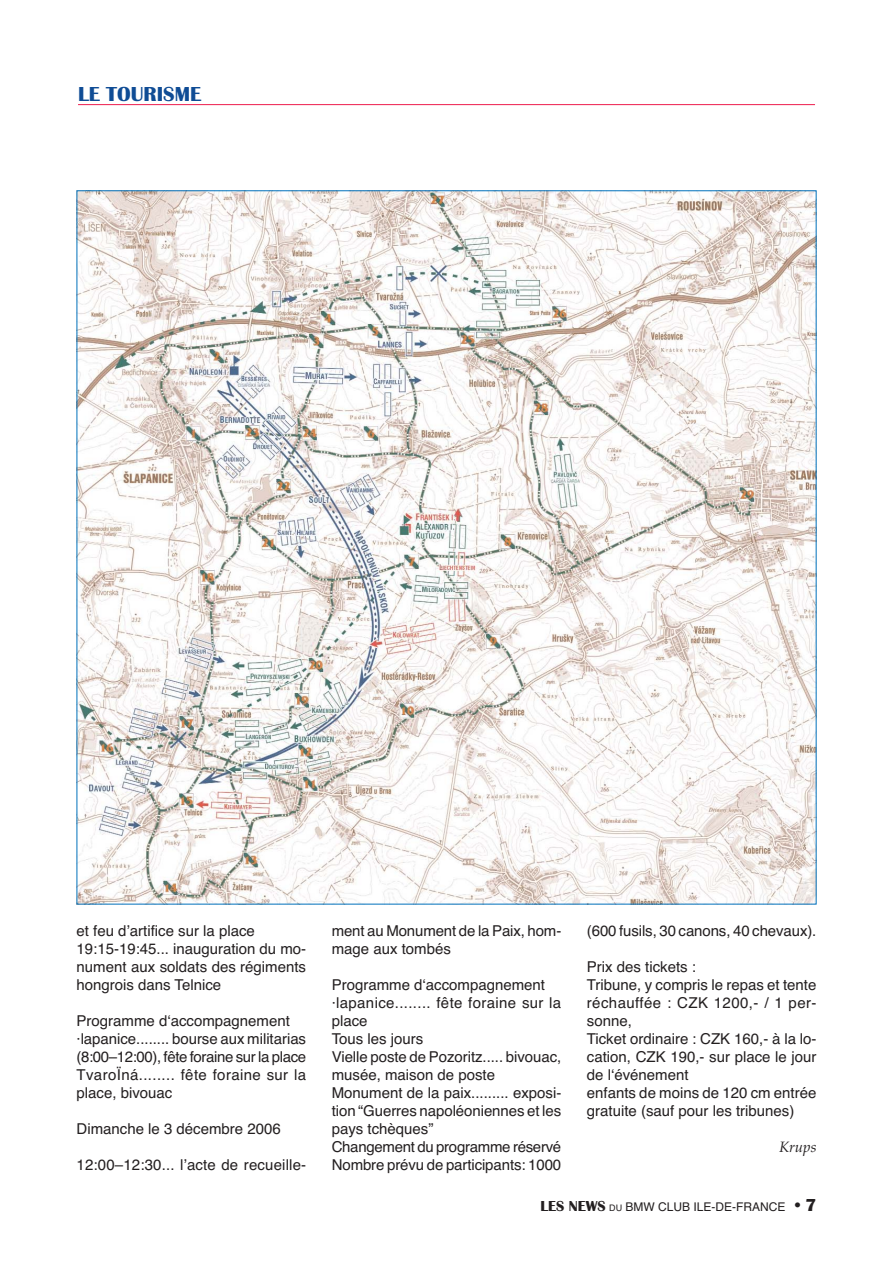
<style>
.page{position:relative;width:893px;height:1263px;background:#fff}
.page>*{position:absolute;margin:0;border:0;box-sizing:border-box;transform-origin:0 0}
.t1{font:700 21px "Britannic";color:#0f4c95}
.t2{font:15px/18px "Helvetica";color:#231f20}
.t3{font:italic 15px "Palatino";color:#231f20}
.t4{font:12px "Helvetica";color:#231f20}
.s1{font-family:"Britannic";font-weight:700;font-size:15px}
.s2{font-size:9px}
.s3{font-family:"Britannic";font-weight:700;font-size:18px}
</style>
<div class="page">
<hr style="left:78px;top:104px;width:737px;height:1px;background:#ed1c4c">
<img style="left:79px;top:192px;width:735px;height:711px">
<h1 class="t1" style="left:78px;top:87px;width:125px">LE TOURISME</h1>
<p class="t2" style="left:77px;top:923px;width:231px">et feu d’artifice sur la place<br>19:15-19:45... inauguration du mo&shy;nument aux soldats des régiments hongrois dans Telnice</p>
<p class="t2" style="left:77px;top:1013px;width:231px">Programme d‘accompagnement ·lapanice........ bourse aux militarias (8:00–12:00), fête foraine sur la place TvaroÏná........ fête foraine sur la place, bivouac</p>
<p class="t2" style="left:77px;top:1121px;width:206px">Dimanche le 3 décembre 2006</p>
<p class="t2" style="left:77px;top:1157px;width:231px">12:00–12:30... l’acte de recueille-</p>
<p class="t2" style="left:332px;top:923px;width:231px">ment au Monument de la Paix, hom&shy;mage aux tombés</p>
<p class="t2" style="left:332px;top:977px;width:231px">Programme d‘accompagnement ·lapanice........ fête foraine sur la place<br>Tous les jours<br>Vielle poste de Pozoritz..... bivouac, musée, maison de poste<br>Monument de la paix......... exposi&shy;tion “Guerres napoléoniennes et les pays tchèques”<br>Changement du programme réservé<br>Nombre prévu de participants: 1000</p>
<p class="t2" style="left:587px;top:923px;width:231px">(600 fusils, 30 canons, 40 chevaux).</p>
<p class="t2" style="left:587px;top:959px;width:231px">Prix des tickets :<br>Tribune, y compris le repas et tente réchauffée : CZK 1200,- / 1 per&shy;sonne,<br>Ticket ordinaire : CZK 160,- à la lo&shy;cation, CZK 190,- sur place le jour de l‘événement<br>enfants de moins de 120 cm entrée gratuite (sauf pour les tribunes)</p>
<p class="t3" style="left:779px;top:1141px;width:39px">Krups</p>
<p class="t4" style="left:540px;top:1203px;width:278px"><span class="s1">LES NEWS</span> <span class="s2">DU</span> BMW CLUB ILE-DE-FRANCE <span class="s3">• 7</span></p>
</div>
